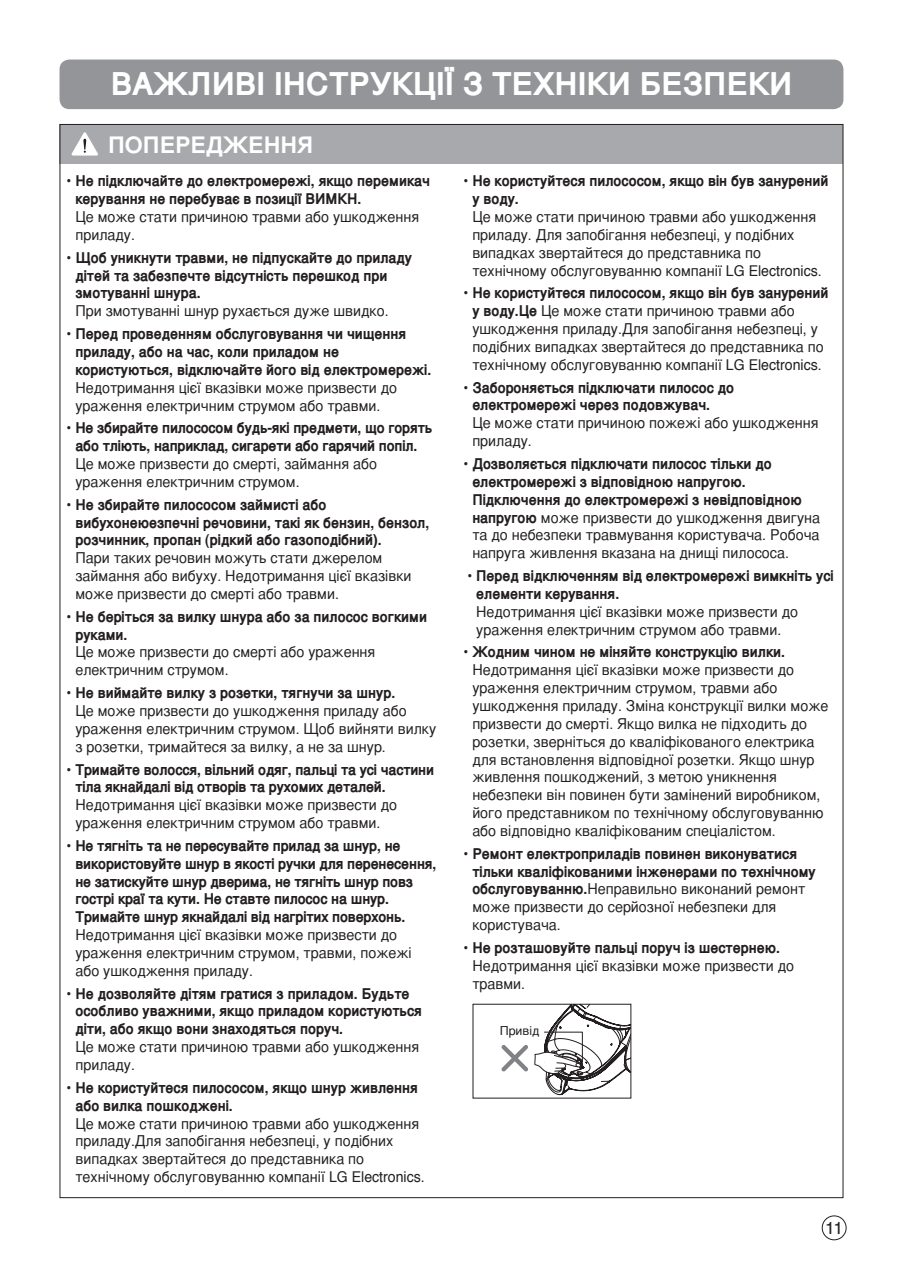
<style>
.page{position:relative;width:903px;height:1275px;background:#fff}
.page>*{position:absolute;margin:0;border:0;box-sizing:border-box;transform-origin:0 0}
.t1{font:700 31.5px "Helvetica";color:#fff}
.t2{font:700 22.75px "Helvetica";color:#fff}
.t3{font:17.5px "Helvetica";color:#231f20}
.t4{font:14.88px/17.8px "Helvetica";color:#231f20;scale:.95 1}
.t5{font:700 14.88px/17.8px "Helvetica";color:#231f20;scale:.95 1}
.t6{font:12.25px "Helvetica";color:#231f20}
.s1{font-weight:700}
.s2{font-weight:400}
</style>
<div class="page">
<div style="left:822px;top:1215px;width:24px;height:25px;border:1px solid #231f20;border-radius:50%"></div>
<div style="left:60px;top:60px;width:783px;height:49px;background:#939598;border-radius:10px"></div>
<div style="left:60px;top:124px;width:783px;height:40px;background:#a8a9ad"></div>
<svg style="left:72px;top:132px;width:26px;height:24px"></svg>
<svg style="left:501px;top:1045px;width:27px;height:27px"></svg>
<svg style="left:534px;top:1006px;width:95px;height:89px"></svg>
<div style="left:472px;top:1004px;width:159px;height:94px;border:1px solid #231f20"></div>
<h1 class="t1" style="left:111px;top:56px;width:683px">ВАЖЛИВІ ІНСТРУКЦІЇ З ТЕХНІКИ БЕЗПЕКИ</h1>
<h2 class="t2" style="left:108px;top:124px;width:206px">ПОПЕРЕДЖЕННЯ</h2>
<p class="t5" style="left:75px;top:171px;width:375px;text-indent:-9px">• Не підключайте до електромережі, якщо перемикач керування не перебуває в позиції ВИМКН.</p>
<p class="t4" style="left:75px;top:208px;width:363px">Це може стати причиною травми або ушкодження приладу.</p>
<p class="t5" style="left:75px;top:248px;width:356px;text-indent:-9px">• Щоб уникнути травми, не підпускайте до приладу дітей та забезпечте відсутність перешкод при змотуванні шнура.</p>
<p class="t4" style="left:75px;top:302px;width:331px">При змотуванні шнур рухається дуже швидко.</p>
<p class="t5" style="left:75px;top:324px;width:376px;text-indent:-9px">• Перед проведенням обслуговування чи чищення приладу, або на час, коли приладом не користуються, відключайте його від електромережі.</p>
<p class="t4" style="left:75px;top:378px;width:340px">Недотримання цієї вказівки може призвести до ураження електричним струмом або травми.</p>
<p class="t5" style="left:67px;top:418px;width:386px;text-align:center">• Не збирайте пилососом будь-які предмети, що горять або тліють, наприклад, сигарети або гарячий попіл.</p>
<p class="t4" style="left:75px;top:454px;width:319px">Це може призвести до смерті, займання або ураження електричним струмом.</p>
<p class="t5" style="left:75px;top:495px;width:374px;text-indent:-9px">• Не збирайте пилососом займисті або вибухонеюезпечні речовини, такі як бензин, бензол, розчинник, пропан (рідкий або газоподібний).</p>
<p class="t4" style="left:75px;top:549px;width:355px">Пари таких речовин можуть стати джерелом займання або вибуху. Недотримання цієї вказівки може призвести до смерті або травми.</p>
<p class="t5" style="left:75px;top:607px;width:372px;text-indent:-9px">• Не беріться за вилку шнура або за пилосос вогкими руками.</p>
<p class="t4" style="left:75px;top:643px;width:317px">Це може призвести до смерті або ураження електричним струмом.</p>
<p class="t5" style="left:67px;top:683px;width:348px">• Не виймайте вилку з розетки, тягнучи за шнур.</p>
<p class="t4" style="left:75px;top:701px;width:381px">Це може призвести до ушкодження приладу або ураження електричним струмом. Щоб вийняти вилку з розетки, тримайтеся за вилку, а не за шнур.</p>
<p class="t5" style="left:75px;top:759px;width:379px;text-indent:-9px">• Тримайте волосся, вільний одяг, пальці та усі частини тіла якнайдалі від отворів та рухомих деталей.</p>
<p class="t4" style="left:75px;top:796px;width:340px">Недотримання цієї вказівки може призвести до ураження електричним струмом або травми.</p>
<p class="t5" style="left:75px;top:836px;width:381px;text-indent:-9px">• Не тягніть та не пересувайте прилад за шнур, не використовуйте шнур в якості ручки для перенесення, не затискуйте шнур дверима, не тягніть шнур повз гострі краї та кути. Не ставте пилосос на шнур.<br>Тримайте шнур якнайдалі від нагрітих поверхонь.</p>
<p class="t4" style="left:75px;top:925px;width:356px">Недотримання цієї вказівки може призвести до ураження електричним струмом, травми, пожежі або ушкодження приладу.</p>
<p class="t5" style="left:75px;top:984px;width:366px;text-indent:-9px">• Не дозволяйте дітям гратися з приладом. Будьте особливо уважними, якщо приладом користуються діти, або якщо вони знаходяться поруч.</p>
<p class="t4" style="left:75px;top:1037px;width:363px">Це може стати причиною травми або ушкодження приладу.</p>
<p class="t5" style="left:75px;top:1078px;width:362px;text-indent:-9px">• Не користуйтеся пилососом, якщо шнур живлення або вилка пошкоджені.</p>
<p class="t4" style="left:75px;top:1114px;width:369px">Це може стати причиною травми або ушкодження приладу.Для запобігання небезпеці, у подібних випадках звертайтеся до представника по технічному обслуговуванню компанії LG Electronics.</p>
<p class="t5" style="left:472px;top:171px;width:376px;text-indent:-9px">• Не користуйтеся пилососом, якщо він був занурений у воду.</p>
<p class="t4" style="left:472px;top:207px;width:369px">Це може стати причиною травми або ушкодження приладу. Для запобігання небезпеці, у подібних випадках звертайтеся до представника по технічному обслуговуванню компанії LG Electronics.</p>
<p class="t4" style="left:472px;top:284px;width:376px;text-indent:-9px"><span class="s1">• Не користуйтеся пилососом, якщо він був занурений у воду.Це</span> Це може стати причиною травми або ушкодження приладу.Для запобігання небезпеці, у подібних випадках звертайтеся до представника по технічному обслуговуванню компанії LG Electronics.</p>
<p class="t5" style="left:472px;top:378px;width:277px;text-indent:-9px">• Забороняється підключати пилосос до електромережі через подовжувач.</p>
<p class="t4" style="left:472px;top:414px;width:366px">Це може стати причиною пожежі або ушкодження приладу.</p>
<p class="t5" style="left:472px;top:454px;width:368px;text-indent:-9px">• Дозволяється підключати пилосос тільки до електромережі з відповідною напругою.<br>Підключення до електромережі з невідповідною напругою <span class="s2">може призвести до ушкодження двигуна та до небезпеки травмування користувача. Робоча напруга живлення вказана на днищі пилососа.</span></p>
<p class="t5" style="left:476px;top:566px;width:378px;text-indent:-9px">• Перед відключенням від електромережі вимкніть усі елементи керування.</p>
<p class="t4" style="left:476px;top:602px;width:340px">Недотримання цієї вказівки може призвести до ураження електричним струмом або травми.</p>
<p class="t5" style="left:463px;top:642px;width:340px">• Жодним чином не міняйте конструкцію вилки.</p>
<p class="t4" style="left:472px;top:661px;width:376px">Недотримання цієї вказівки може призвести до ураження електричним струмом, травми або ушкодження приладу. Зміна конструкції вилки може призвести до смерті. Якщо вилка не підходить до розетки, зверніться до кваліфікованого електрика для встановлення відповідної розетки. Якщо шнур живлення пошкоджений, з метою уникнення небезпеки він повинен бути замінений виробником, його представником по технічному обслуговуванню або відповідно кваліфікованим спеціалістом.</p>
<p class="t5" style="left:472px;top:844px;width:363px;text-indent:-9px">• Ремонт електроприладів повинен виконуватися тільки кваліфікованими інженерами по технічному обслуговуванню.<span class="s2">Неправильно виконаний ремонт може призвести до серйозної небезпеки для користувача.</span></p>
<p class="t5" style="left:463px;top:938px;width:335px">• Не розташовуйте пальці поруч із шестернею.</p>
<p class="t4" style="left:472px;top:956px;width:340px">Недотримання цієї вказівки може призвести до травми.</p>
<p class="t6" style="left:500px;top:1020px;width:41px">Привід</p>
<p class="t3" style="left:825px;top:1213px;width:20px">11</p>
</div>
